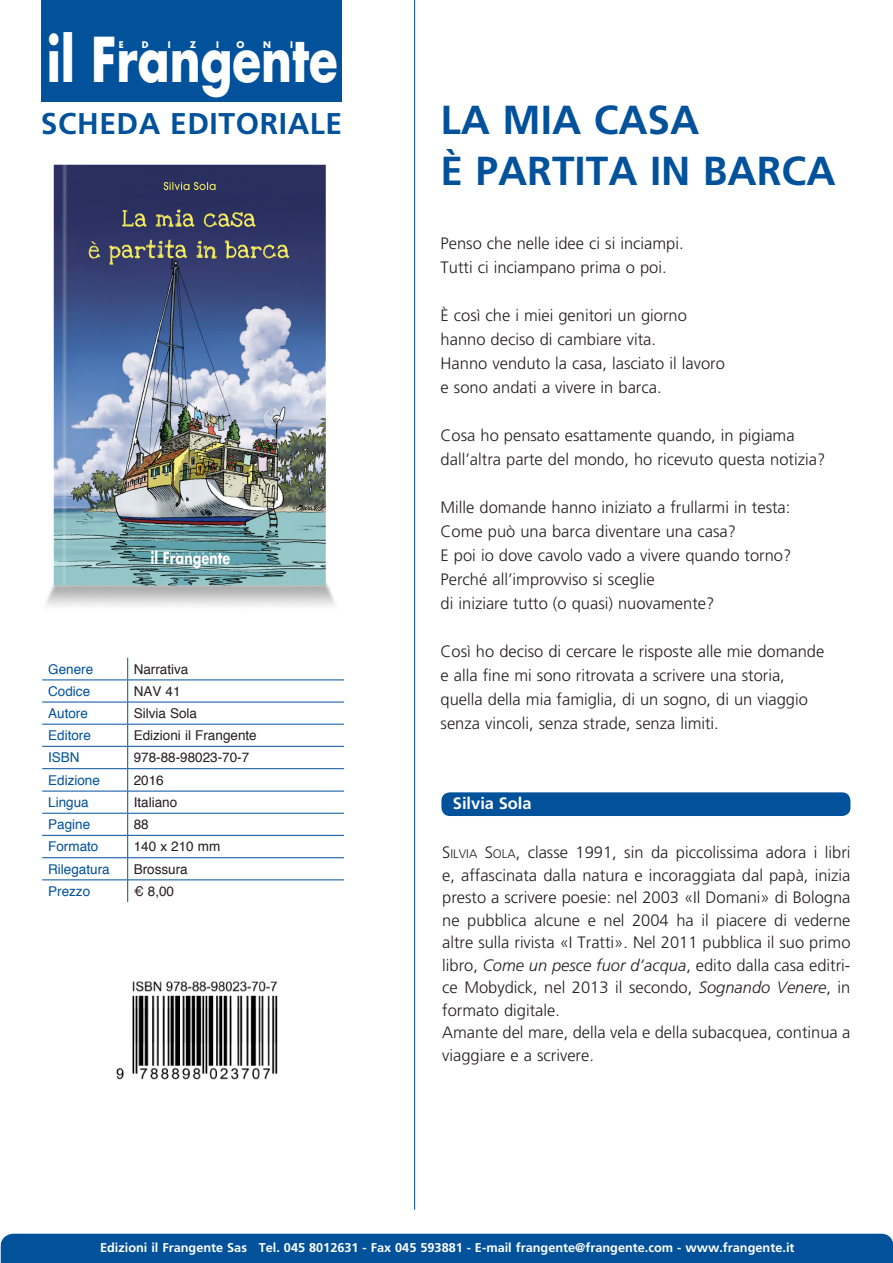
<style>
.page{position:relative;width:893px;height:1263px;background:#fff}
.page>*{position:absolute;margin:0;border:0;box-sizing:border-box;transform-origin:0 0}
.t1{font:700 60.15px "Futura";color:#fff;scale:.78 1}
.Normale{font:700 40.5px "Frutiger LT Std";color:#01519b}
.t2{font:700 30px "Frutiger LT Std";letter-spacing:.02em;color:#01519b}
.Normale-2{font:300 16.5px/22.5px "Frutiger LT Std";color:#231f20;text-align:justify}
.t3{font:700 16.5px "Frutiger LT Std";color:#fff}
.Normale-3{font:13.5px "Helvetica";color:#231f20}
.Normale-4{font:13.5px "Helvetica";color:#01519b}
.t4{font:700 12.75px "Frutiger LT Std";color:#fff}
.t5{font:700 9px "Futura";color:#fff}
.s1{font-style:inherit}
.s2{font-size:12.3px}
.s3{font-style:italic}
</style>
<div class="page">
<div style="left:42px;top:0;width:300px;height:102px;background:#01519b"></div>
<div style="left:1px;top:1234px;width:892px;height:29px;background:#01519b"></div>
<div style="left:1px;top:1242px;width:892px;height:18px;background:#01519b"></div>
<div style="left:441px;top:792px;width:409px;height:24px;background:#01519b;border-radius:9px"></div>
<hr style="left:414px;top:0;width:1px;height:1210px;background:#01519b">
<img style="left:46px;top:164px;width:289px;height:442px">
<hr style="left:42px;top:702px;width:86px;height:1px;background:#01519b">
<hr style="left:128px;top:702px;width:216px;height:1px;background:#01519b">
<hr style="left:42px;top:724px;width:86px;height:1px;background:#01519b">
<hr style="left:128px;top:724px;width:216px;height:1px;background:#01519b">
<hr style="left:42px;top:746px;width:86px;height:1px;background:#01519b">
<hr style="left:128px;top:746px;width:216px;height:1px;background:#01519b">
<hr style="left:42px;top:768px;width:86px;height:1px;background:#01519b">
<hr style="left:128px;top:768px;width:216px;height:1px;background:#01519b">
<hr style="left:42px;top:791px;width:86px;height:1px;background:#01519b">
<hr style="left:128px;top:791px;width:216px;height:1px;background:#01519b">
<hr style="left:42px;top:813px;width:86px;height:1px;background:#01519b">
<hr style="left:128px;top:813px;width:216px;height:1px;background:#01519b">
<hr style="left:42px;top:835px;width:86px;height:1px;background:#01519b">
<hr style="left:128px;top:835px;width:216px;height:1px;background:#01519b">
<hr style="left:42px;top:857px;width:86px;height:1px;background:#01519b">
<hr style="left:128px;top:857px;width:216px;height:1px;background:#01519b">
<hr style="left:42px;top:879px;width:86px;height:1px;background:#01519b">
<hr style="left:128px;top:879px;width:216px;height:1px;background:#01519b">
<svg style="left:127px;top:658px;width:1px;height:244px"></svg>
<hr style="left:42px;top:679px;width:86px;height:1px;background:#01519b">
<hr style="left:128px;top:679px;width:216px;height:1px;background:#01519b">
<img style="left:117px;top:981px;width:161px;height:99px">
<h1 class="t1" style="left:47px;top:20px;width:375px">il Frangente</h1>
<p class="t5" style="left:119px;top:39px;width:6px">E</p>
<p class="t5" style="left:142px;top:39px;width:8px">D</p>
<p class="t5" style="left:168px;top:39px;width:4px">I</p>
<p class="t5" style="left:190px;top:39px;width:8px">Z</p>
<p class="t5" style="left:216px;top:39px;width:4px">I</p>
<p class="t5" style="left:236px;top:39px;width:9px">O</p>
<p class="t5" style="left:263px;top:39px;width:9px">N</p>
<p class="t5" style="left:290px;top:39px;width:4px">I</p>
<h3 class="t2" style="left:41px;top:105px;width:303px">SCHEDA EDITORIALE</h3>
<p class="Normale-4" style="left:48px;top:659px;width:47px">Genere</p>
<p class="Normale-3" style="left:134px;top:659px;width:56px">Narrativa</p>
<p class="Normale-4" style="left:48px;top:681px;width:44px">Codice</p>
<p class="Normale-3" style="left:134px;top:681px;width:48px">NAV 41</p>
<p class="Normale-4" style="left:48px;top:703px;width:41px">Autore</p>
<p class="Normale-3" style="left:134px;top:703px;width:65px">Silvia Sola</p>
<p class="Normale-4" style="left:48px;top:725px;width:44px">Editore</p>
<p class="Normale-3" style="left:134px;top:725px;width:125px">Edizioni il Frangente</p>
<p class="Normale-4" style="left:48px;top:747px;width:33px">ISBN</p>
<p class="Normale-3" style="left:134px;top:747px;width:117px">978-88-98023-70-7</p>
<p class="Normale-4" style="left:48px;top:770px;width:53px">Edizione</p>
<p class="Normale-3" style="left:134px;top:770px;width:32px">2016</p>
<p class="Normale-4" style="left:48px;top:792px;width:42px">Lingua</p>
<p class="Normale-3" style="left:134px;top:792px;width:45px">Italiano</p>
<p class="Normale-4" style="left:48px;top:814px;width:44px">Pagine</p>
<p class="Normale-3" style="left:134px;top:814px;width:17px">88</p>
<p class="Normale-4" style="left:48px;top:836px;width:52px">Formato</p>
<p class="Normale-3" style="left:134px;top:836px;width:88px">140 x 210 mm</p>
<p class="Normale-4" style="left:48px;top:859px;width:63px">Rilegatura</p>
<p class="Normale-3" style="left:134px;top:859px;width:56px">Brossura</p>
<p class="Normale-4" style="left:48px;top:881px;width:44px">Prezzo</p>
<p class="Normale-3" style="left:134px;top:881px;width:42px">€ 8,00</p>
<p class="Normale" style="left:441px;top:96px;width:260px">LA MIA CASA</p>
<p class="Normale" style="left:441px;top:147px;width:396px">È PARTITA IN BARCA</p>
<p class="Normale-2" style="left:441px;top:232px;width:244px">Penso che nelle idee ci si inciampi.</p>
<p class="Normale-2" style="left:441px;top:256px;width:228px">Tutti ci inciampano prima o poi.</p>
<p class="Normale-2" style="left:441px;top:304px;width:248px">È così che i miei genitori un giorno</p>
<p class="Normale-2" style="left:441px;top:328px;width:217px">hanno deciso di cambiare vita.</p>
<p class="Normale-2" style="left:441px;top:352px;width:286px">Hanno venduto la casa, lasciato il lavoro</p>
<p class="Normale-2" style="left:441px;top:376px;width:222px">e sono andati a vivere in barca.</p>
<p class="Normale-2" style="left:441px;top:424px;width:355px">Cosa ho pensato esattamente quando, in pigiama</p>
<p class="Normale-2" style="left:441px;top:448px;width:386px">dall’altra parte del mondo, ho ricevuto questa notizia?</p>
<p class="Normale-2" style="left:441px;top:496px;width:351px">Mille domande hanno iniziato a frullarmi in testa:</p>
<p class="Normale-2" style="left:441px;top:520px;width:297px">Come può una barca diventare una casa?</p>
<p class="Normale-2" style="left:441px;top:544px;width:352px">E poi io dove cavolo vado a vivere quando torno?</p>
<p class="Normale-2" style="left:441px;top:568px;width:216px">Perché all’improvviso si sceglie</p>
<p class="Normale-2" style="left:441px;top:592px;width:275px">di iniziare tutto (o quasi) nuovamente?</p>
<p class="Normale-2" style="left:441px;top:640px;width:385px">Così ho deciso di cercare le risposte alle mie domande</p>
<p class="Normale-2" style="left:441px;top:664px;width:346px">e alla fine mi sono ritrovata a scrivere una storia,</p>
<p class="Normale-2" style="left:441px;top:688px;width:369px">quella della mia famiglia, di un sogno, di un viaggio</p>
<p class="Normale-2" style="left:441px;top:712px;width:280px">senza vincoli, senza strade, senza limiti.</p>
<p class="t3" style="left:453px;top:793px;width:80px">Silvia Sola</p>
<p class="Normale-2" style="left:442px;top:841px;width:410px"><span class="s1">S</span><span class="s2">ILVIA</span> <span class="s1">S</span><span class="s2">OLA</span>, classe 1991, sin da piccolissima adora i libri e, affascinata dalla natura e incoraggiata dal papà, inizia presto a scrivere poesie: nel 2003 «Il Domani» di Bologna ne pubblica alcune e nel 2004 ha il piacere di vederne altre sulla rivista «I Tratti». Nel 2011 pubblica il suo primo libro, <span class="s3">Come un pesce fuor d’acqua</span>, edito dalla casa editri&shy;ce Mobydick, nel 2013 il secondo, <span class="s3">Sognando Venere</span>, in formato digitale.</p>
<p class="Normale-2" style="left:442px;top:1021px;width:410px">Amante del mare, della vela e della subacquea, continua a viaggiare e a scrivere.</p>
<p class="t4" style="left:100px;top:1240px;width:696px">Edizioni il Frangente Sas Tel. 045 8012631 - Fax 045 593881 - E-mail frangente@frangente.com - www.frangente.it</p>
</div>
